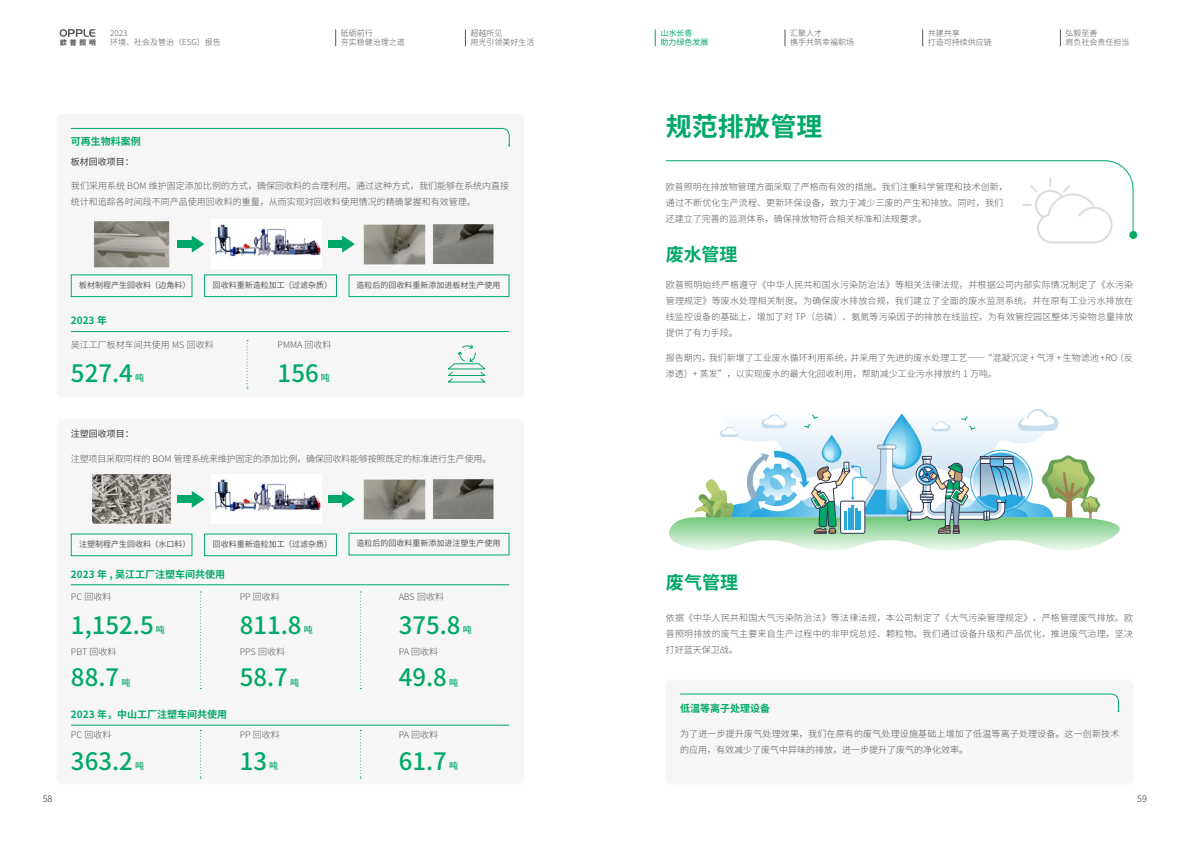
<style>
.page{position:relative;width:1190px;height:841px;background:#fff}
.page>*{position:absolute;margin:0;border:0;box-sizing:border-box;transform-origin:0 0}
.t1{font:700 26px "Source Han Sans SC";letter-spacing:.005em;color:#00a968}
.t2{font:500 24px "Source Han Sans SC";color:#00a968}
.t3{font:700 18px "Source Han Sans SC";letter-spacing:.005em;color:#00a968}
.t4{font:700 10px "Source Han Sans SC";color:#00a968}
.t5{font:300 9px/16px "Source Han Sans SC";color:#595757}
.t6{font:300 9px/16px "Source Han Sans SC";letter-spacing:.02em;color:#595757}
.t7{font:300 9px "Source Han Sans SC";letter-spacing:-.02em;color:#595757}
.t8{font:500 9px "Source Han Sans SC";color:#595757}
.t9{font:500 9px "Source Han Sans SC";color:#00a968}
.t10{font:9px "Source Han Sans SC";color:#595757}
.t11{font:8px "Source Han Sans SC";color:#595757}
.t12{font:300 8px/9.6px "Source Han Sans SC";color:#595757}
.t13{font:8px/9.6px "Source Han Sans SC";color:#00a968}
.t14{font:800 6.8px "Source Han Sans SC";color:#595757}
</style>
<div class="page">
<svg style="left:335px;top:29px;width:1px;height:17px"></svg>
<svg style="left:465px;top:29px;width:1px;height:17px"></svg>
<svg style="left:785px;top:29px;width:1px;height:17px"></svg>
<svg style="left:922px;top:29px;width:1px;height:17px"></svg>
<svg style="left:1060px;top:29px;width:1px;height:17px"></svg>
<svg style="left:655px;top:29px;width:1px;height:17px"></svg>
<svg style="left:60px;top:29px;width:35px;height:8px"></svg>
<div style="left:57px;top:114px;width:467px;height:283px;background:#f6f6f6;border-radius:6px"></div>
<div style="left:57px;top:419px;width:467px;height:365px;background:#f6f6f6;border-radius:6px"></div>
<svg style="left:71px;top:128px;width:439px;height:19px"></svg>
<img style="left:92px;top:475px;width:79px;height:49px">
<img style="left:215px;top:479px;width:106px;height:33px">
<img style="left:363px;top:479px;width:63px;height:41px">
<img style="left:433px;top:479px;width:61px;height:40px">
<div style="left:71px;top:534px;width:121px;height:22px;border:1px solid #00a968"></div>
<div style="left:204px;top:534px;width:133px;height:22px;border:1px solid #00a968"></div>
<div style="left:349px;top:533px;width:160px;height:22px;border:1px solid #00a968"></div>
<div style="left:178px;top:495px;width:15px;height:8px;background:#00a869"></div>
<svg style="left:192px;top:491px;width:13px;height:17px"></svg>
<img style="left:94px;top:221px;width:76px;height:47px">
<img style="left:215px;top:224px;width:106px;height:33px">
<img style="left:363px;top:224px;width:63px;height:41px">
<img style="left:433px;top:224px;width:61px;height:40px">
<div style="left:71px;top:275px;width:121px;height:22px;border:1px solid #00a968"></div>
<div style="left:204px;top:275px;width:133px;height:22px;border:1px solid #00a968"></div>
<div style="left:349px;top:275px;width:160px;height:22px;border:1px solid #00a968"></div>
<div style="left:178px;top:240px;width:15px;height:8px;background:#00a869"></div>
<svg style="left:192px;top:236px;width:13px;height:17px"></svg>
<div style="left:328px;top:240px;width:16px;height:8px;background:#00a869"></div>
<svg style="left:342px;top:236px;width:13px;height:17px"></svg>
<div style="left:328px;top:495px;width:16px;height:8px;background:#00a869"></div>
<svg style="left:342px;top:491px;width:13px;height:17px"></svg>
<div style="left:666px;top:680px;width:467px;height:105px;background:#f6f6f6;border-radius:6px"></div>
<svg style="left:680px;top:694px;width:439px;height:18px"></svg>
<svg style="left:666px;top:160px;width:468px;height:84px"></svg>
<div style="left:1129px;top:231px;width:8px;height:8px;background:#00a968;border-radius:50%"></div>
<hr style="left:71px;top:585px;width:438px;height:1px;background:#00a968">
<hr style="left:71px;top:725px;width:438px;height:1px;background:#00a968">
<svg style="left:200px;top:592px;width:1px;height:97px"></svg>
<svg style="left:200px;top:730px;width:1px;height:49px"></svg>
<svg style="left:360px;top:592px;width:1px;height:97px"></svg>
<svg style="left:360px;top:730px;width:1px;height:49px"></svg>
<hr style="left:71px;top:331px;width:438px;height:1px;background:#00a968">
<svg style="left:247px;top:340px;width:1px;height:49px"></svg>
<svg style="left:447px;top:344px;width:39px;height:39px"></svg>
<svg style="left:669px;top:409px;width:451px;height:142px"></svg>
<p class="t14" style="left:60px;top:39px;width:37px">欧普照明</p>
<p class="t12" style="left:110px;top:28px;width:112px">2023<br>环境、社会及管治（ESG）报告</p>
<p class="t12" style="left:341px;top:28px;width:65px">砥砺前行<br>夯实稳健治理之道</p>
<p class="t12" style="left:471px;top:28px;width:65px">超越所见<br>用光引领美好生活</p>
<p class="t12" style="left:790px;top:28px;width:65px">汇聚人才<br>携手共筑幸福职场</p>
<p class="t12" style="left:928px;top:28px;width:65px">共建共享<br>打造可持续供应链</p>
<p class="t12" style="left:1066px;top:28px;width:65px">弘毅至善<br>肩负社会责任担当</p>
<p class="t13" style="left:660px;top:28px;width:49px">山水长青<br>助力绿色发展</p>
<p class="t4" style="left:71px;top:136px;width:71px">可再生物料案例</p>
<p class="t8" style="left:71px;top:156px;width:64px">板材回收项目：</p>
<p class="t5" style="left:71px;top:178px;width:440px">我们采用系统 BOM 维护固定添加比例的方式，确保回收料的合理利用。通过这种方式，我们能够在系统内直接统计和追踪各时间段不同产品使用回收料的重量，从而实现对回收料使用情况的精确掌握和有效管理。</p>
<p class="t11" style="left:79px;top:281px;width:113px">板材制程产生回收料（边角料）</p>
<p class="t11" style="left:213px;top:281px;width:121px">回收料重新造粒加工（过滤杂质）</p>
<p class="t11" style="left:357px;top:280px;width:145px">造粒后的回收料重新添加进板材生产使用</p>
<p class="t4" style="left:71px;top:315px;width:38px">2023 年</p>
<p class="t5" style="left:71px;top:337px;width:144px">吴江工厂板材车间共使用 MS 回收料</p>
<h2 class="t2" style="left:71px;top:360px;width:63px">527.4</h2>
<p class="t9" style="left:135px;top:373px;width:10px">吨</p>
<p class="t5" style="left:278px;top:337px;width:55px">PMMA 回收料</p>
<h2 class="t2" style="left:278px;top:360px;width:43px">156</h2>
<p class="t9" style="left:321px;top:373px;width:10px">吨</p>
<p class="t8" style="left:71px;top:429px;width:64px">注塑回收项目：</p>
<p class="t7" style="left:71px;top:453px;width:422px">注塑项目采取同样的 BOM 管理系统来维护固定的添加比例，确保回收料能够按照既定的标准进行生产使用。</p>
<p class="t11" style="left:79px;top:540px;width:113px">注塑制程产生回收料（水口料）</p>
<p class="t11" style="left:213px;top:540px;width:121px">回收料重新造粒加工（过滤杂质）</p>
<p class="t11" style="left:357px;top:539px;width:145px">造粒后的回收料重新添加进注塑生产使用</p>
<p class="t4" style="left:71px;top:568px;width:156px">2023 年 , 吴江工厂注塑车间共使用</p>
<p class="t5" style="left:71px;top:589px;width:42px">PC 回收料</p>
<h2 class="t2" style="left:71px;top:611px;width:84px">1,152.5</h2>
<p class="t9" style="left:156px;top:625px;width:10px">吨</p>
<p class="t5" style="left:71px;top:644px;width:47px">PBT 回收料</p>
<h2 class="t2" style="left:71px;top:664px;width:50px">88.7</h2>
<p class="t9" style="left:121px;top:677px;width:10px">吨</p>
<p class="t4" style="left:71px;top:709px;width:158px">2023 年，中山工厂注塑车间共使用</p>
<p class="t5" style="left:71px;top:727px;width:42px">PC 回收料</p>
<h2 class="t2" style="left:71px;top:747px;width:63px">363.2</h2>
<p class="t9" style="left:135px;top:761px;width:10px">吨</p>
<p class="t5" style="left:240px;top:589px;width:42px">PP 回收料</p>
<h2 class="t2" style="left:240px;top:611px;width:63px">811.8</h2>
<p class="t9" style="left:304px;top:625px;width:10px">吨</p>
<p class="t5" style="left:240px;top:644px;width:47px">PPS 回收料</p>
<h2 class="t2" style="left:240px;top:664px;width:50px">58.7</h2>
<p class="t9" style="left:290px;top:677px;width:10px">吨</p>
<p class="t5" style="left:240px;top:727px;width:42px">PP 回收料</p>
<h2 class="t2" style="left:240px;top:747px;width:29px">13</h2>
<p class="t9" style="left:269px;top:761px;width:10px">吨</p>
<p class="t5" style="left:399px;top:589px;width:47px">ABS 回收料</p>
<h2 class="t2" style="left:399px;top:611px;width:63px">375.8</h2>
<p class="t9" style="left:463px;top:625px;width:10px">吨</p>
<p class="t5" style="left:399px;top:644px;width:41px">PA 回收料</p>
<h2 class="t2" style="left:399px;top:664px;width:50px">49.8</h2>
<p class="t9" style="left:449px;top:677px;width:10px">吨</p>
<p class="t5" style="left:399px;top:727px;width:41px">PA 回收料</p>
<h2 class="t2" style="left:399px;top:747px;width:50px">61.7</h2>
<p class="t9" style="left:449px;top:761px;width:10px">吨</p>
<h1 class="t1" style="left:666px;top:112px;width:158px">规范排放管理</h1>
<p class="t5" style="left:666px;top:179px;width:343px">欧普照明在排放物管理方面采取了严格而有效的措施。我们注重科学管理和技术创新，通过不断优化生产流程、更新环保设备，致力于减少三废的产生和排放。同时，我们还建立了完善的监测体系，确保排放物符合相关标准和法规要求。</p>
<h3 class="t3" style="left:666px;top:245px;width:73px">废水管理</h3>
<p class="t5" style="left:666px;top:277px;width:469px;text-align:justify">欧普照明始终严格遵守《中华人民共和国水污染防治法》等相关法律法规，并根据公司内部实际情况制定了《水污染管理规定》等废水处理相关制度。为确保废水排放合规，我们建立了全面的废水监测系统，并在原有工业污水排放在线监控设备的基础上，增加了对 TP（总磷）、氨氮等污染因子的排放在线监控，为有效管控园区整体污染物总量排放提供了有力手段。</p>
<p class="t5" style="left:666px;top:350px;width:469px">报告期内，我们新增了工业废水循环利用系统，并采用了先进的废水处理工艺——“混凝沉淀 + 气浮 + 生物滤池 +RO（反渗透）+ 蒸发”，以实现废水的最大化回收利用，帮助减少工业污水排放约 1 万吨。</p>
<h3 class="t3" style="left:666px;top:572px;width:74px">废气管理</h3>
<p class="t5" style="left:666px;top:609px;width:469px;text-align:justify">依据《中华人民共和国大气污染防治法》等法律法规，本公司制定了《大气污染管理规定》，严格管理废气排放。欧普照明排放的废气主要来自生产过程中的非甲烷总烃、颗粒物。我们通过设备升级和产品优化，推进废气治理，坚决打好蓝天保卫战。</p>
<p class="t4" style="left:680px;top:702px;width:91px">低温等离子处理设备</p>
<p class="t6" style="left:680px;top:726px;width:441px">为了进一步提升废气处理效果，我们在原有的废气处理设施基础上增加了低温等离子处理设备。这一创新技术的应用，有效减少了废气中异味的排放，进一步提升了废气的净化效率。</p>
<p class="t10" style="left:43px;top:794px;width:11px">58</p>
<p class="t10" style="left:1137px;top:794px;width:11px">59</p>
</div>
